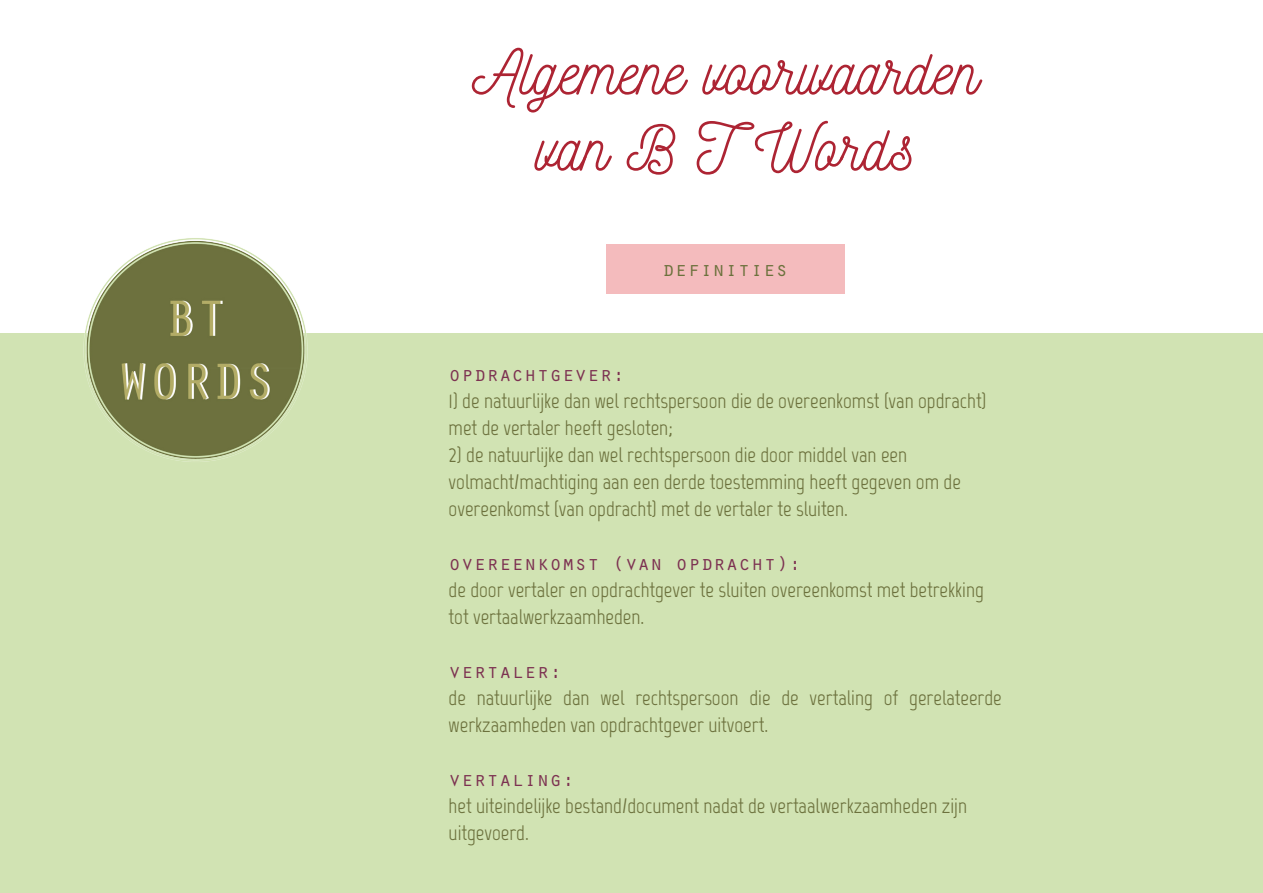
<style>
.page{position:relative;width:1263px;height:893px;background:#fff}
.page>*{position:absolute;margin:0;border:0;box-sizing:border-box;transform-origin:0 0}
.t1{font:63.45px "Nickainley";color:#ad2433}
.t2{font:21px/27px "Marvel";color:#6c713d}
.t3{font:21px "Orator Std";color:#7c3151}
.t4{font:21px "Orator Std";color:#6b713c}
</style>
<div class="page">
<div style="left:0;top:334px;width:1263px;height:559px;background:#d1e3b3"></div>
<div style="left:606px;top:245px;width:238px;height:49px;background:#f4bbbd"></div>
<img style="left:72px;top:238px;width:247px;height:224px">
<p class="t1" style="left:472px;top:31px;width:508px">Algemene voorwaarden</p>
<p class="t1" style="left:535px;top:107px;width:381px">van B T Words</p>
<p class="t4" style="left:662px;top:254px;width:128px">definities</p>
<p class="t3" style="left:449px;top:359px;width:178px">opdrachtgever:</p>
<p class="t2" style="left:449px;top:388px;width:539px">1) de natuurlijke dan wel rechtspersoon die de overeenkomst (van opdracht)</p>
<p class="t2" style="left:449px;top:415px;width:226px">met de vertaler heeft gesloten;</p>
<p class="t2" style="left:449px;top:442px;width:460px">2) de natuurlijke dan wel rechtspersoon die door middel van een</p>
<p class="t2" style="left:449px;top:469px;width:514px">volmacht/machtiging aan een derde toestemming heeft gegeven om de</p>
<p class="t2" style="left:449px;top:496px;width:401px">overeenkomst (van opdracht) met de vertaler te sluiten.</p>
<p class="t3" style="left:449px;top:548px;width:354px">overeenkomst (van opdracht):</p>
<p class="t2" style="left:449px;top:577px;width:537px">de door vertaler en opdrachtgever te sluiten overeenkomst met betrekking</p>
<p class="t2" style="left:449px;top:604px;width:197px">tot vertaalwerkzaamheden.</p>
<p class="t3" style="left:449px;top:656px;width:115px">vertaler:</p>
<p class="t2" style="left:449px;top:685px;width:555px">de natuurlijke dan wel rechtspersoon die de vertaling of gerelateerde werkzaamheden van opdrachtgever uitvoert.</p>
<p class="t3" style="left:449px;top:764px;width:127px">vertaling:</p>
<p class="t2" style="left:449px;top:793px;width:520px">het uiteindelijke bestand/document nadat de vertaalwerkzaamheden zijn</p>
<p class="t2" style="left:449px;top:820px;width:82px">uitgevoerd.</p>
</div>
